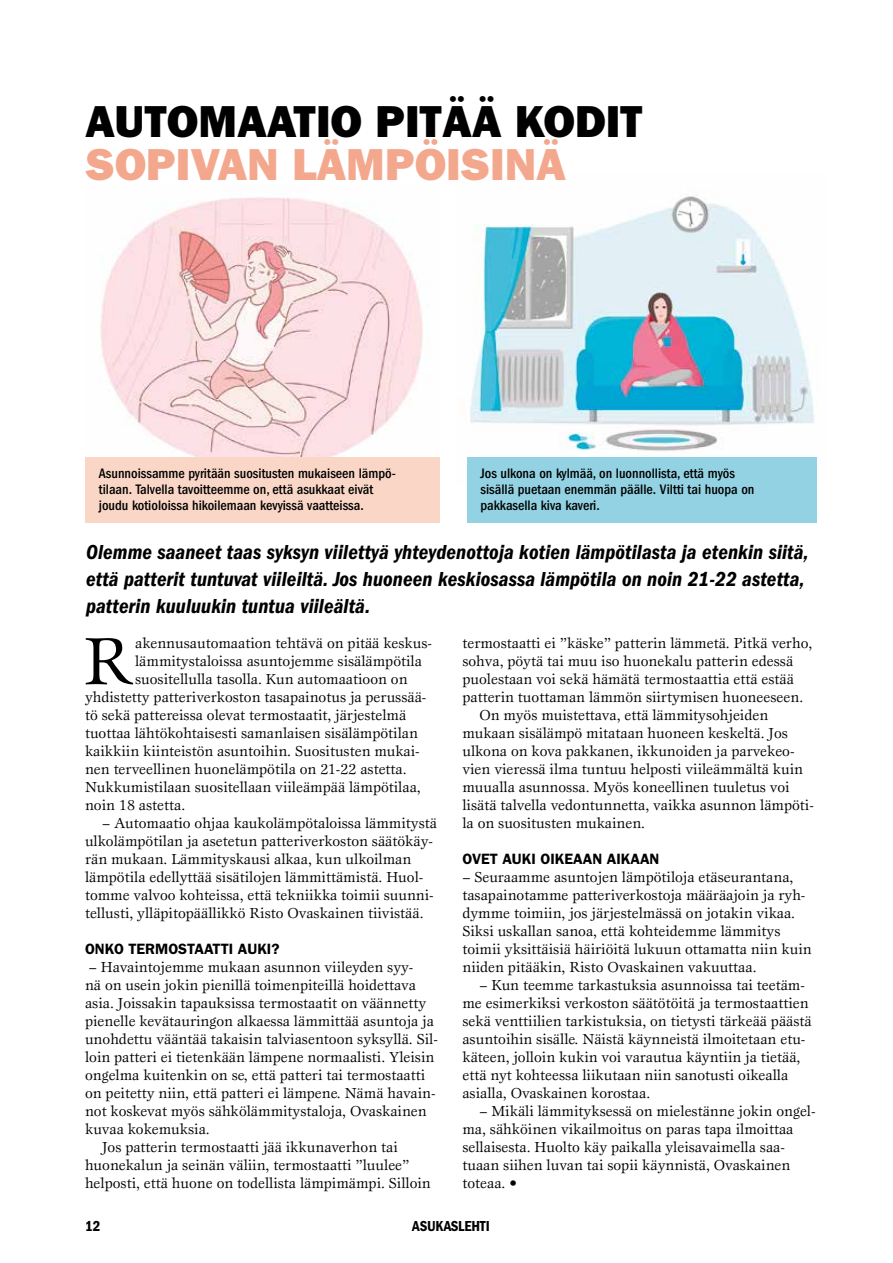
<style>
.page{position:relative;width:893px;height:1263px;background:#fff}
.page>*{position:absolute;margin:0;border:0;box-sizing:border-box;transform-origin:0 0}
.t1{font:69px "Esprit";color:#000}
.t2{font:800 45px "Franklin Gothic";color:#000}
.t3{font:800 45px "Franklin Gothic";color:#f3a88d}
.t4{font:italic 600 condensed 21px/27px "Franklin Gothic";letter-spacing:.005em;color:#000}
.t5{font:15px/18px "Esprit";color:#000}
.t6{font:600 15px "Franklin Gothic";color:#000}
.t7{font:600 condensed 15px "Franklin Gothic";letter-spacing:-.01em;color:#000}
.t8{font:500 condensed 14.25px/15.8px "Franklin Gothic";color:#000}
</style>
<div class="page">
<img style="left:85px;top:197px;width:354px;height:261px">
<div style="left:85px;top:458px;width:354px;height:65px;background:#fad6c6"></div>
<img style="left:467px;top:195px;width:350px;height:290px">
<div style="left:467px;top:458px;width:349px;height:65px;background:#93d2e3"></div>
<h2 class="t2" style="left:85px;top:95px;width:559px">AUTOMAATIO PITÄÄ KODIT</h2>
<h2 class="t3" style="left:85px;top:138px;width:482px">SOPIVAN LÄMPÖISINÄ</h2>
<p class="t8" style="left:99px;top:466px;width:297px">Asunnoissamme pyritään suositusten mukaiseen lämpö&shy;tilaan. Talvella tavoitteemme on, että asukkaat eivät joudu kotioloissa hikoilemaan kevyissä vaatteissa.</p>
<p class="t8" style="left:480px;top:466px;width:275px">Jos ulkona on kylmää, on luonnollista, että myös sisällä puetaan enemmän päälle. Viltti tai huopa on pakkasella kiva kaveri.</p>
<h3 class="t4" style="left:86px;top:538px;width:724px">Olemme saaneet taas syksyn viilettyä yhteydenottoja kotien lämpötilasta ja etenkin siitä, että patterit tuntuvat viileiltä. Jos huoneen keskiosassa lämpötila on noin 21-22 astetta, patterin kuuluukin tuntua viileältä.</h3>
<h1 class="t1" style="left:84px;top:619px;width:51px">R</h1>
<p class="t5" style="left:135px;top:634px;width:298px">akennusautomaation tehtävä on pitää keskus-</p>
<p class="t5" style="left:135px;top:652px;width:288px">lämmitystaloissa asuntojemme sisälämpötila</p>
<p class="t5" style="left:135px;top:670px;width:274px">suositellulla tasolla. Kun automaatioon on</p>
<p class="t5" style="left:85px;top:688px;width:343px">yhdistetty patteriverkoston tasapainotus ja perussää-</p>
<p class="t5" style="left:85px;top:706px;width:323px">tö sekä pattereissa olevat termostaatit, järjestelmä</p>
<p class="t5" style="left:85px;top:724px;width:334px">tuottaa lähtökohtaisesti samanlaisen sisälämpötilan</p>
<p class="t5" style="left:85px;top:742px;width:336px">kaikkiin kiinteistön asuntoihin. Suositusten mukai-</p>
<p class="t5" style="left:85px;top:760px;width:323px">nen terveellinen huonelämpötila on 21-22 astetta.</p>
<p class="t5" style="left:85px;top:778px;width:337px">Nukkumistilaan suositellaan viileämpää lämpötilaa,</p>
<p class="t5" style="left:85px;top:796px;width:102px">noin 18 astetta.</p>
<p class="t5" style="left:85px;top:814px;width:353px;text-indent:17px">– Automaatio ohjaa kaukolämpötaloissa lämmitystä ulkolämpötilan ja asetetun patteriverkoston säätökäy&shy;rän mukaan. Lämmityskausi alkaa, kun ulkoilman lämpötila edellyttää sisätilojen lämmittämistä. Huol&shy;tomme valvoo kohteissa, että tekniikka toimii suunni&shy;tellusti, ylläpitopäällikkö Risto Ovaskainen tiivistää.</p>
<p class="t6" style="left:85px;top:940px;width:196px">ONKO TERMOSTAATTI AUKI?</p>
<p class="t5" style="left:89px;top:958px;width:326px">– Havaintojemme mukaan asunnon viileyden syy-</p>
<p class="t5" style="left:85px;top:976px;width:332px">nä on usein jokin pienillä toimenpiteillä hoidettava</p>
<p class="t5" style="left:85px;top:994px;width:343px">asia. Joissakin tapauksissa termostaatit on väännetty</p>
<p class="t5" style="left:85px;top:1012px;width:350px">pienelle kevätauringon alkaessa lämmittää asuntoja ja</p>
<p class="t5" style="left:85px;top:1030px;width:354px">unohdettu vääntää takaisin talviasentoon syksyllä. Sil-</p>
<p class="t5" style="left:85px;top:1048px;width:351px">loin patteri ei tietenkään lämpene normaalisti. Yleisin</p>
<p class="t5" style="left:85px;top:1066px;width:342px">ongelma kuitenkin on se, että patteri tai termostaatti</p>
<p class="t5" style="left:85px;top:1084px;width:352px">on peitetty niin, että patteri ei lämpene. Nämä havain-</p>
<p class="t5" style="left:85px;top:1102px;width:343px">not koskevat myös sähkölämmitystaloja, Ovaskainen</p>
<p class="t5" style="left:85px;top:1120px;width:126px">kuvaa kokemuksia.</p>
<p class="t5" style="left:102px;top:1138px;width:297px">Jos patterin termostaatti jää ikkunaverhon tai</p>
<p class="t5" style="left:85px;top:1156px;width:326px">huonekalun ja seinän väliin, termostaatti ”luulee”</p>
<p class="t5" style="left:85px;top:1174px;width:347px">helposti, että huone on todellista lämpimämpi. Silloin</p>
<p class="t5" style="left:462px;top:634px;width:351px">termostaatti ei ”käske” patterin lämmetä. Pitkä verho,</p>
<p class="t5" style="left:462px;top:652px;width:332px">sohva, pöytä tai muu iso huonekalu patterin edessä</p>
<p class="t5" style="left:462px;top:670px;width:333px">puolestaan voi sekä hämätä termostaattia että estää</p>
<p class="t5" style="left:462px;top:688px;width:342px">patterin tuottaman lämmön siirtymisen huoneeseen.</p>
<p class="t5" style="left:479px;top:706px;width:290px">On myös muistettava, että lämmitysohjeiden</p>
<p class="t5" style="left:462px;top:724px;width:327px">mukaan sisälämpö mitataan huoneen keskeltä. Jos</p>
<p class="t5" style="left:462px;top:742px;width:334px">ulkona on kova pakkanen, ikkunoiden ja parvekeo-</p>
<p class="t5" style="left:462px;top:760px;width:342px">vien vieressä ilma tuntuu helposti viileämmältä kuin</p>
<p class="t5" style="left:462px;top:778px;width:329px">muualla asunnossa. Myös koneellinen tuuletus voi</p>
<p class="t5" style="left:462px;top:796px;width:353px">lisätä talvella vedontunnetta, vaikka asunnon lämpöti-</p>
<p class="t5" style="left:462px;top:814px;width:184px">la on suositusten mukainen.</p>
<p class="t6" style="left:462px;top:850px;width:199px">OVET AUKI OIKEAAN AIKAAN</p>
<p class="t5" style="left:462px;top:868px;width:351px">– Seuraamme asuntojen lämpötiloja etäseurantana, tasapainotamme patteriverkostoja määräajoin ja ryh&shy;dymme toimiin, jos järjestelmässä on jotakin vikaa.<br>Siksi uskallan sanoa, että kohteidemme lämmitys toimii yksittäisiä häiriöitä lukuun ottamatta niin kuin niiden pitääkin, Risto Ovaskainen vakuuttaa.</p>
<p class="t5" style="left:462px;top:976px;width:351px;text-indent:17px">– Kun teemme tarkastuksia asunnoissa tai teetäm&shy;me esimerkiksi verkoston säätötöitä ja termostaattien sekä venttiilien tarkistuksia, on tietysti tärkeää päästä asuntoihin sisälle. Näistä käynneistä ilmoitetaan etu&shy;käteen, jolloin kukin voi varautua käyntiin ja tietää, että nyt kohteessa liikutaan niin sanotusti oikealla asialla, Ovaskainen korostaa.</p>
<p class="t5" style="left:462px;top:1102px;width:355px;text-indent:17px">– Mikäli lämmityksessä on mielestänne jokin ongel&shy;ma, sähköinen vikailmoitus on paras tapa ilmoittaa sellaisesta. Huolto käy paikalla yleisavaimella saa&shy;tuaan siihen luvan tai sopii käynnistä, Ovaskainen toteaa. •</p>
<p class="t7" style="left:85px;top:1217px;width:17px">12</p>
<p class="t7" style="left:412px;top:1217px;width:79px">ASUKASLEHTI</p>
</div>
